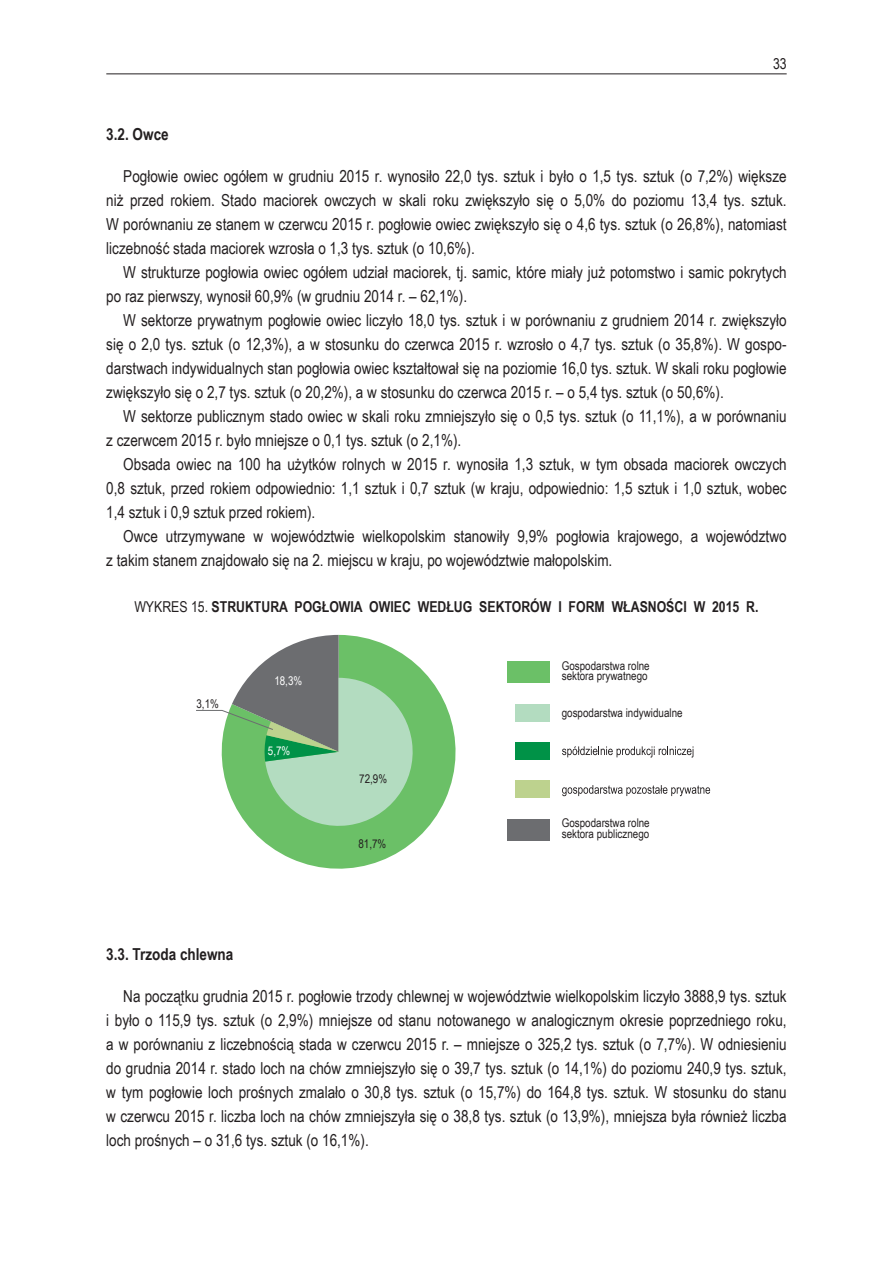
<style>
.page{position:relative;width:893px;height:1263px;background:#fff}
.page>*{position:absolute;margin:0;border:0;box-sizing:border-box;transform-origin:0 0}
.Tekst_podstawowy{font:16.5px/24px "Arial Narrow";color:#231f20;text-align:justify}
.tutuldzialu{font:700 16.5px "Arial Narrow";color:#231f20}
.tytulwykresu{font:700 15px "Arial Narrow";color:#231f20}
.t1{font:15px "Arial Narrow";color:#231f20}
.t2{font:12px/10.8px "Arial Narrow";color:#231f20}
.t3{font:12px "Arial Narrow";color:#fff}
.s1{font-weight:400}
</style>
<div class="page">
<hr style="left:106px;top:73px;width:681px;height:1px;background:#231f20">
<svg style="left:252px;top:665px;width:204px;height:204px;fill:#6bc067"></svg>
<svg style="left:562px;top:746px;width:131px;height:11px"></svg>
<svg style="left:562px;top:785px;width:148px;height:11px"></svg>
<div style="left:507px;top:662px;width:42px;height:21px;background:#6bc067"></div>
<div style="left:515px;top:704px;width:34px;height:17px;background:#b3dcc0"></div>
<div style="left:515px;top:742px;width:34px;height:17px;background:#009247"></div>
<div style="left:515px;top:781px;width:34px;height:17px;background:#bdd28e"></div>
<div style="left:507px;top:819px;width:42px;height:21px;background:#6c6d70"></div>
<svg style="left:196px;top:635px;width:221px;height:195px"></svg>
<p class="t1" style="left:773px;top:53px;width:15px">33</p>
<p class="tutuldzialu" style="left:106px;top:121px;width:64px">3.2. Owce</p>
<p class="Tekst_podstawowy" style="left:106px;top:163px;width:682px;text-indent:17px">Pogłowie owiec ogółem w grudniu 2015 r. wynosiło 22,0 tys. sztuk i było o 1,5 tys. sztuk (o 7,2%) większe niż przed rokiem. Stado maciorek owczych w skali roku zwiększyło się o 5,0% do poziomu 13,4 tys. sztuk.<br>W porównaniu ze stanem w czerwcu 2015 r. pogłowie owiec zwiększyło się o 4,6 tys. sztuk (o 26,8%), natomiast liczebność stada maciorek wzrosła o 1,3 tys. sztuk (o 10,6%).</p>
<p class="Tekst_podstawowy" style="left:106px;top:259px;width:682px;text-indent:17px">W strukturze pogłowia owiec ogółem udział maciorek, tj. samic, które miały już potomstwo i samic pokrytych po raz pierwszy, wynosił 60,9% (w grudniu 2014 r. – 62,1%).</p>
<p class="Tekst_podstawowy" style="left:106px;top:307px;width:682px;text-indent:17px">W sektorze prywatnym pogłowie owiec liczyło 18,0 tys. sztuk i w porównaniu z grudniem 2014 r. zwiększyło się o 2,0 tys. sztuk (o 12,3%), a w stosunku do czerwca 2015 r. wzrosło o 4,7 tys. sztuk (o 35,8%). W gospo&shy;darstwach indywidualnych stan pogłowia owiec kształtował się na poziomie 16,0 tys. sztuk. W skali roku pogłowie zwiększyło się o 2,7 tys. sztuk (o 20,2%), a w stosunku do czerwca 2015 r. – o 5,4 tys. sztuk (o 50,6%).</p>
<p class="Tekst_podstawowy" style="left:106px;top:403px;width:682px;text-indent:17px">W sektorze publicznym stado owiec w skali roku zmniejszyło się o 0,5 tys. sztuk (o 11,1%), a w porównaniu z czerwcem 2015 r. było mniejsze o 0,1 tys. sztuk (o 2,1%).</p>
<p class="Tekst_podstawowy" style="left:106px;top:451px;width:682px;text-indent:17px">Obsada owiec na 100 ha użytków rolnych w 2015 r. wynosiła 1,3 sztuk, w tym obsada maciorek owczych 0,8 sztuk, przed rokiem odpowiednio: 1,1 sztuk i 0,7 sztuk (w kraju, odpowiednio: 1,5 sztuk i 1,0 sztuk, wobec 1,4 sztuk i 0,9 sztuk przed rokiem).</p>
<p class="Tekst_podstawowy" style="left:106px;top:523px;width:682px;text-indent:17px">Owce utrzymywane w województwie wielkopolskim stanowiły 9,9% pogłowia krajowego, a województwo z takim stanem znajdowało się na 2. miejscu w kraju, po województwie małopolskim.</p>
<p class="tytulwykresu" style="left:134px;top:595px;width:626px"><span class="s1">WYKRES 15.</span> STRUKTURA POGŁOWIA OWIEC WEDŁUG SEKTORÓW I FORM WŁASNOŚCI W 2015 R.</p>
<p class="t2" style="left:196px;top:698px;width:24px">3,1%</p>
<p class="t3" style="left:274px;top:672px;width:29px">18,3%</p>
<p class="t3" style="left:268px;top:742px;width:24px">5,7%</p>
<p class="t2" style="left:359px;top:772px;width:29px">72,9%</p>
<p class="t2" style="left:358px;top:837px;width:29px">81,7%</p>
<p class="t2" style="left:562px;top:659px;width:90px">Gospodarstwa rolne sektora prywatnego</p>
<p class="t2" style="left:562px;top:707px;width:122px">gospodarstwa indywidualne</p>
<p class="t2" style="left:562px;top:817px;width:90px">Gospodarstwa rolne sektora publicznego</p>
<p class="tutuldzialu" style="left:106px;top:942px;width:129px">3.3. Trzoda chlewna</p>
<p class="Tekst_podstawowy" style="left:106px;top:984px;width:682px;text-indent:17px">Na początku grudnia 2015 r. pogłowie trzody chlewnej w województwie wielkopolskim liczyło 3888,9 tys. sztuk i było o 115,9 tys. sztuk (o 2,9%) mniejsze od stanu notowanego w analogicznym okresie poprzedniego roku, a w porównaniu z liczebnością stada w czerwcu 2015 r. – mniejsze o 325,2 tys. sztuk (o 7,7%). W odniesieniu do grudnia 2014 r. stado loch na chów zmniejszyło się o 39,7 tys. sztuk (o 14,1%) do poziomu 240,9 tys. sztuk, w tym pogłowie loch prośnych zmalało o 30,8 tys. sztuk (o 15,7%) do 164,8 tys. sztuk. W stosunku do stanu w czerwcu 2015 r. liczba loch na chów zmniejszyła się o 38,8 tys. sztuk (o 13,9%), mniejsza była również liczba loch prośnych – o 31,6 tys. sztuk (o 16,1%).</p>
</div>
